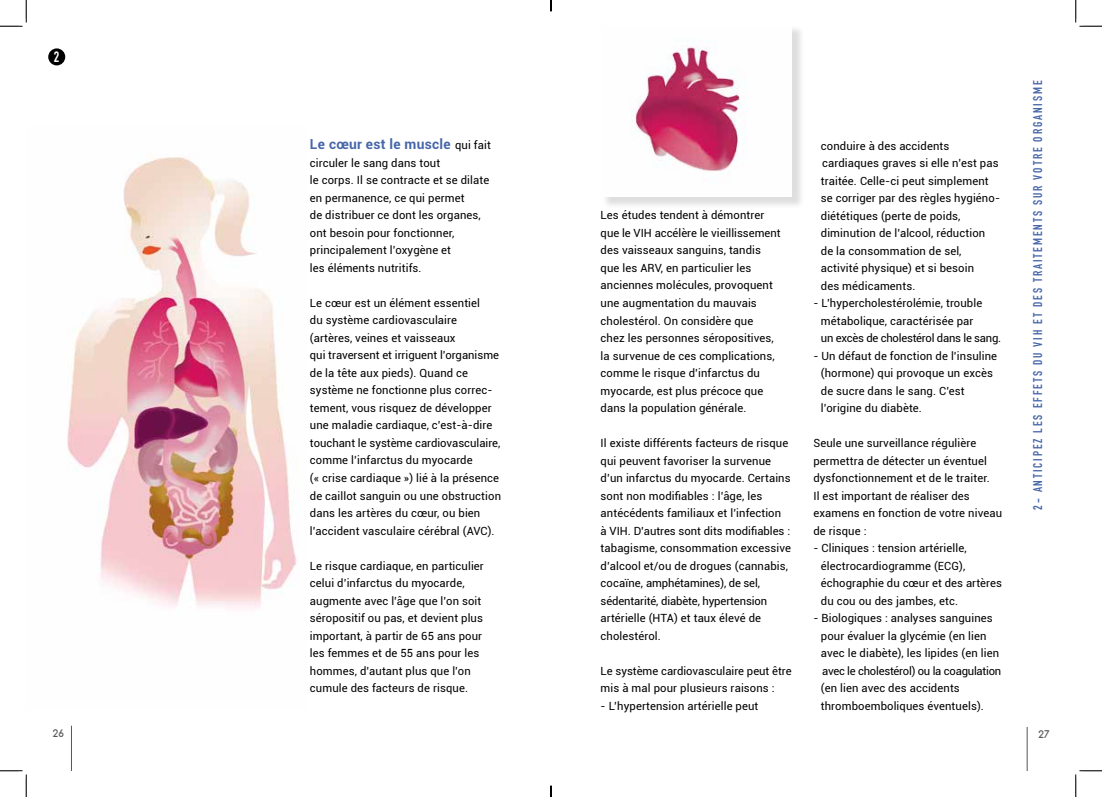
<style>
.page{position:relative;width:1102px;height:797px;background:#fff}
.page>*{position:absolute;margin:0;border:0;box-sizing:border-box;transform-origin:0 0}
.t1{font:700 14.88px "DIN Condensed";color:#fff}
.t2{font:700 13.75px "Roboto";letter-spacing:.02em;color:#4666a9}
.t3{font:700 12.5px "DIN Condensed";letter-spacing:.15em;color:#4666a9}
.t4{font:11.25px/17.5px "Roboto";letter-spacing:.01em;color:#000}
.t5{font:700 10px "Comfortaa";color:#575756}
.s1{font-weight:400;font-size:11.25px;color:#000}
</style>
<div class="page">
<img style="left:67px;top:157px;width:230px;height:452px">
<div style="left:602px;top:26px;width:202px;height:183px;background:#575756;opacity:.2"></div>
<div style="left:600px;top:26px;width:192px;height:170px;background:#fff"></div>
<img style="left:631px;top:39px;width:115px;height:132px">
<div style="left:48px;top:48px;width:17px;height:17px;background:#000;border-radius:50%"></div>
<hr style="left:71px;top:725px;width:1px;height:45px;background:#575756">
<hr style="left:1026px;top:727px;width:1px;height:43px;background:#575756">
<svg style="left:0;top:0;width:27px;height:27px"></svg>
<svg style="left:0;top:770px;width:27px;height:27px"></svg>
<svg style="left:1075px;top:0;width:26px;height:27px"></svg>
<svg style="left:1075px;top:770px;width:26px;height:27px"></svg>
<svg style="left:550px;top:785px;width:1px;height:12px"></svg>
<h1 class="t1" style="left:54px;top:47px;width:7px">2</h1>
<p class="t2" style="left:310px;top:135px;width:182px">Le cœur est le muscle <span class="s1">qui fait</span></p>
<p class="t4" style="left:310px;top:154px;width:181px">circuler le sang dans tout<br>le corps. Il se contracte et se dilate en permanence, ce qui permet<br>de distribuer ce dont les organes, ont besoin pour fonctionner, principalement l’oxygène et<br>les éléments nutritifs.</p>
<p class="t4" style="left:310px;top:294px;width:193px">Le cœur est un élément essentiel<br>du système cardiovasculaire (artères, veines et vaisseaux<br>qui traversent et irriguent l’organisme de la tête aux pieds). Quand ce système ne fonctionne plus correc&shy;tement, vous risquez de développer une maladie cardiaque, c’est-à-dire touchant le système cardiovasculaire, comme l’infarctus du myocarde<br>(« crise cardiaque ») lié à la présence de caillot sanguin ou une obstruction dans les artères du cœur, ou bien l’accident vasculaire cérébral (AVC).</p>
<p class="t4" style="left:310px;top:556px;width:175px">Le risque cardiaque, en particulier celui d’infarctus du myocarde, augmente avec l’âge que l’on soit séropositif ou pas, et devient plus important, à partir de 65 ans pour les femmes et de 55 ans pour les hommes, d’autant plus que l’on cumule des facteurs de risque.</p>
<p class="t4" style="left:600px;top:206px;width:181px">Les études tendent à démontrer que le VIH accélère le vieillissement des vaisseaux sanguins, tandis que les ARV, en particulier les anciennes molécules, provoquent une augmentation du mauvais cholestérol. On considère que<br>chez les personnes séropositives, la survenue de ces complications, comme le risque d’infarctus du myocarde, est plus précoce que dans la population générale.</p>
<p class="t4" style="left:600px;top:434px;width:192px">Il existe différents facteurs de risque qui peuvent favoriser la survenue d’un infarctus du myocarde. Certains sont non modifiables : l’âge, les antécédents familiaux et l’infection<br>à VIH. D’autres sont dits modifiables : tabagisme, consommation excessive d’alcool et/ou de drogues (cannabis, cocaïne, amphétamines), de sel, sédentarité, diabète, hypertension artérielle (HTA) et taux élevé de cholestérol.</p>
<p class="t4" style="left:600px;top:661px;width:192px">Le système cardiovasculaire peut être mis à mal pour plusieurs raisons :</p>
<p class="t4" style="left:600px;top:696px;width:159px">- L’hypertension artérielle peut</p>
<p class="t4" style="left:820px;top:136px;width:181px">conduire à des accidents cardiaques graves si elle n’est pas traitée. Celle-ci peut simplement se corriger par des règles hygiéno&shy;diététiques (perte de poids, diminution de l’alcool, réduction de la consommation de sel, activité physique) et si besoin<br>des médicaments.</p>
<p class="t4" style="left:820px;top:294px;width:182px;text-indent:-8px">- L’hypercholestérolémie, trouble métabolique, caractérisée par<br>un excès de cholestérol dans le sang.</p>
<p class="t4" style="left:820px;top:346px;width:178px;text-indent:-8px">- Un défaut de fonction de l’insuline (hormone) qui provoque un excès de sucre dans le sang. C’est l’origine du diabète.</p>
<p class="t4" style="left:813px;top:434px;width:190px">Seule une surveillance régulière permettra de détecter un éventuel dysfonctionnement et de le traiter.<br>Il est important de réaliser des examens en fonction de votre niveau de risque :</p>
<p class="t4" style="left:820px;top:539px;width:182px;text-indent:-8px">- Cliniques : tension artérielle, électrocardiogramme (ECG), échographie du cœur et des artères du cou ou des jambes, etc.</p>
<p class="t4" style="left:820px;top:609px;width:182px;text-indent:-8px">- Biologiques : analyses sanguines pour évaluer la glycémie (en lien avec le diabète), les lipides (en lien avec le cholestérol) ou la coagulation (en lien avec des accidents thromboemboliques éventuels).</p>
<p class="t3" style="left:1029px;top:510px;width:431px;rotate:-90deg">2- ANTICIPEZ LES EFFETS DU VIH ET DES TRAITEMENTS SUR VOTRE ORGANISME</p>
<p class="t5" style="left:53px;top:726px;width:13px">26</p>
<p class="t5" style="left:1038px;top:727px;width:13px">27</p>
</div>
